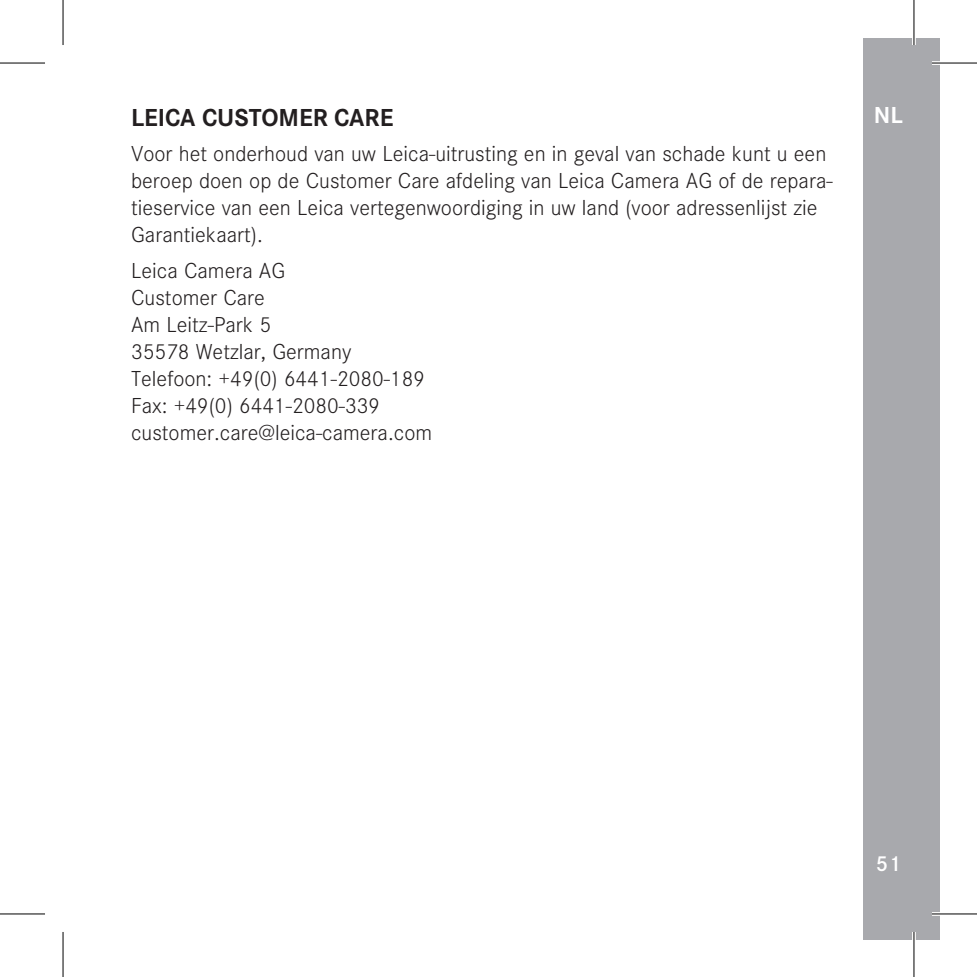
<style>
.page{position:relative;width:977px;height:977px;background:#fff}
.page>*{position:absolute;margin:0;border:0;box-sizing:border-box;transform-origin:0 0}
.t1{font:700 25.5px "Corporate S";color:#231f20}
.t2{font:700 24px "Corporate S";color:#fff}
.t3{font:300 22.5px/27px "Corporate S";color:#231f20}
.t4{font:600 22.5px "Corporate S";color:#fff}
</style>
<div class="page">
<div style="left:862px;top:37px;width:77px;height:902px;background:#a8a9ad"></div>
<hr style="left:931px;top:61px;width:45px;height:4px;background:#fff">
<hr style="left:931px;top:912px;width:45px;height:3px;background:#fff">
<hr style="left:912px;top:0;width:3px;height:45px;background:#fff">
<hr style="left:912px;top:931px;width:3px;height:45px;background:#fff">
<hr style="left:0;top:62px;width:45px;height:2px;background:#000">
<hr style="left:931px;top:62px;width:45px;height:2px;background:#000">
<hr style="left:0;top:913px;width:45px;height:1px;background:#000">
<hr style="left:931px;top:913px;width:45px;height:1px;background:#000">
<hr style="left:62px;top:0;width:2px;height:45px;background:#000">
<hr style="left:62px;top:931px;width:2px;height:45px;background:#000">
<hr style="left:913px;top:0;width:1px;height:45px;background:#000">
<hr style="left:913px;top:931px;width:1px;height:45px;background:#000">
<p class="t1" style="left:131px;top:97px;width:264px">LEICA CUSTOMER CARE</p>
<p class="t3" style="left:131px;top:139px;width:703px">Voor het onderhoud van uw Leica-uitrusting en in geval van schade kunt u een beroep doen op de Customer Care afdeling van Leica Camera AG of de repara&shy;tieservice van een Leica vertegenwoordiging in uw land (voor adressenlijst zie Garantiekaart).</p>
<p class="t3" style="left:131px;top:255px;width:302px">Leica Camera AG<br>Customer Care<br>Am Leitz-Park 5<br>35578 Wetzlar, Germany<br>Telefoon: +49(0) 6441-2080-189<br>Fax: +49(0) 6441-2080-339 customer.care@leica-camera.com</p>
<p class="t2" style="left:873px;top:96px;width:30px">NL</p>
<p class="t4" style="left:875px;top:847px;width:26px">51</p>
</div>
